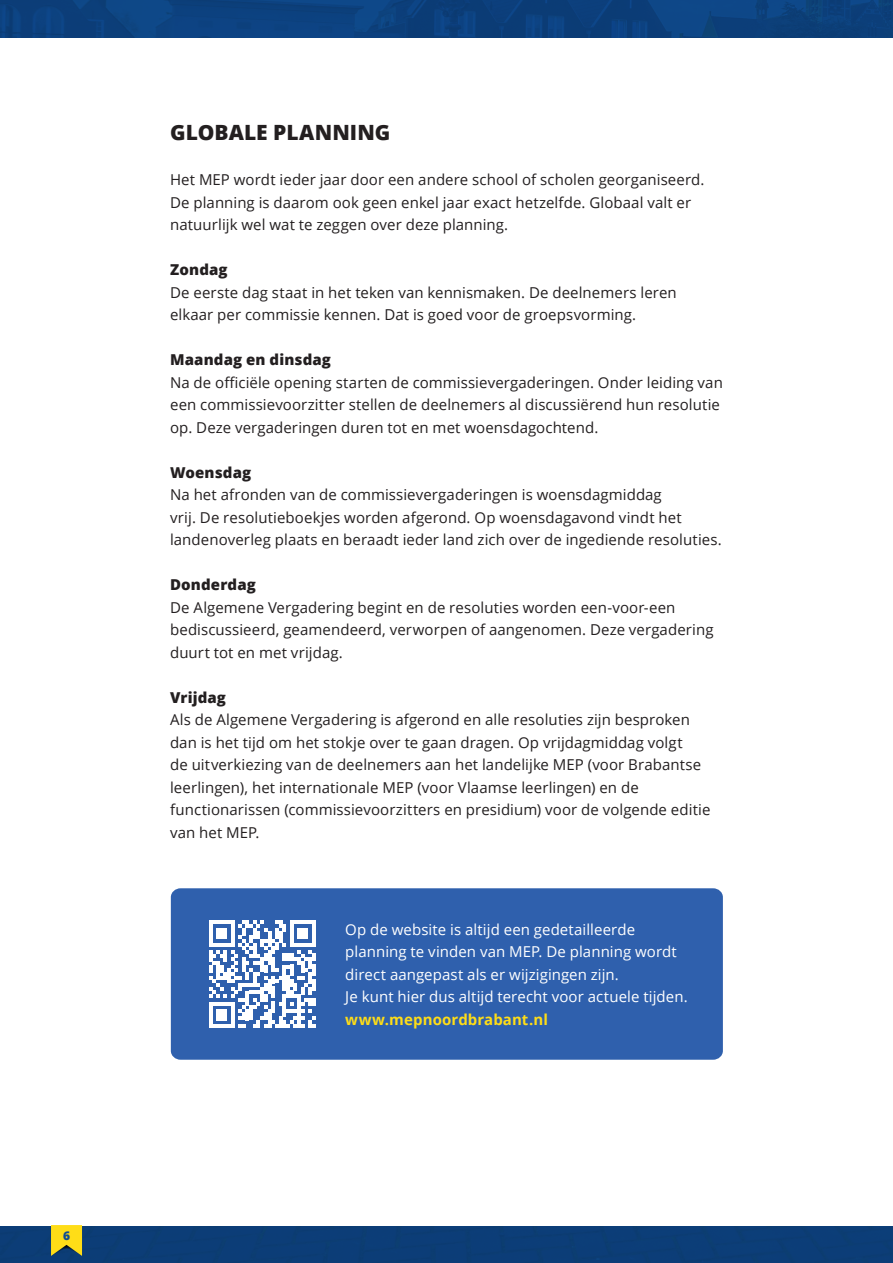
<style>
.page{position:relative;width:893px;height:1263px;background:#fff}
.page>*{position:absolute;margin:0;border:0;box-sizing:border-box;transform-origin:0 0}
.t1{font:800 21px "Open Sans";letter-spacing:.005em;color:#231f20}
.t2{font:15px/22.5px "Open Sans";letter-spacing:.005em;color:#231f20}
.t3{font:15px/22.5px "Open Sans";letter-spacing:.005em;color:#fff}
.t4{font:800 15px "Open Sans";letter-spacing:.01em;color:#231f20}
.t5{font:800 12px "Open Sans";color:#0f4c93}
.s1{font-weight:700;color:#ffdd17}
</style>
<div class="page">
<div style="left:0;top:1226px;width:893px;height:37px;background:#0c3d77"></div>
<svg style="left:51px;top:1225px;width:32px;height:32px"></svg>
<img style="left:0;top:0;width:893px;height:38px">
<div style="left:171px;top:888px;width:552px;height:172px;background:#2f60ad;border-radius:9px"></div>
<svg style="left:209px;top:920px;width:107px;height:107px"></svg>
<p class="t5" style="left:63px;top:1227px;width:9px">6</p>
<p class="t1" style="left:170px;top:117px;width:222px">GLOBALE PLANNING</p>
<p class="t2" style="left:170px;top:168px;width:536px">Het MEP wordt ieder jaar door een andere school of scholen georganiseerd.<br>De planning is daarom ook geen enkel jaar exact hetzelfde. Globaal valt er natuurlijk wel wat te zeggen over deze planning.</p>
<p class="t4" style="left:170px;top:258px;width:59px">Zondag</p>
<p class="t2" style="left:170px;top:281px;width:508px">De eerste dag staat in het teken van kennismaken. De deelnemers leren elkaar per commissie kennen. Dat is goed voor de groepsvorming.</p>
<p class="t4" style="left:170px;top:348px;width:162px">Maandag en dinsdag</p>
<p class="t2" style="left:170px;top:371px;width:554px">Na de officiële opening starten de commissievergaderingen. Onder leiding van een commissievoorzitter stellen de deelnemers al discussiërend hun resolutie op. Deze vergaderingen duren tot en met woensdagochtend.</p>
<p class="t4" style="left:170px;top:461px;width:83px">Woensdag</p>
<p class="t2" style="left:170px;top:483px;width:553px">Na het afronden van de commissievergaderingen is woensdagmiddag<br>vrij. De resolutieboekjes worden afgerond. Op woensdagavond vindt het landenoverleg plaats en beraadt ieder land zich over de ingediende resoluties.</p>
<p class="t4" style="left:170px;top:573px;width:87px">Donderdag</p>
<p class="t2" style="left:170px;top:596px;width:545px">De Algemene Vergadering begint en de resoluties worden een-voor-een bediscussieerd, geamendeerd, verworpen of aangenomen. Deze vergadering duurt tot en met vrijdag.</p>
<p class="t4" style="left:170px;top:686px;width:57px">Vrijdag</p>
<p class="t2" style="left:170px;top:708px;width:542px">Als de Algemene Vergadering is afgerond en alle resoluties zijn besproken dan is het tijd om het stokje over te gaan dragen. Op vrijdagmiddag volgt<br>de uitverkiezing van de deelnemers aan het landelijke MEP (voor Brabantse leerlingen), het internationale MEP (voor Vlaamse leerlingen) en de functionarissen (commissievoorzitters en presidium) voor de volgende editie van het MEP.</p>
<p class="t3" style="left:345px;top:918px;width:333px">Op de website is altijd een gedetailleerde planning te vinden van MEP. De planning wordt direct aangepast als er wijzigingen zijn.</p>
<p class="t3" style="left:345px;top:985px;width:344px">Je kunt hier dus altijd terecht voor actuele tijden. <span class="s1">www.mepnoordbrabant.nl</span></p>
</div>
